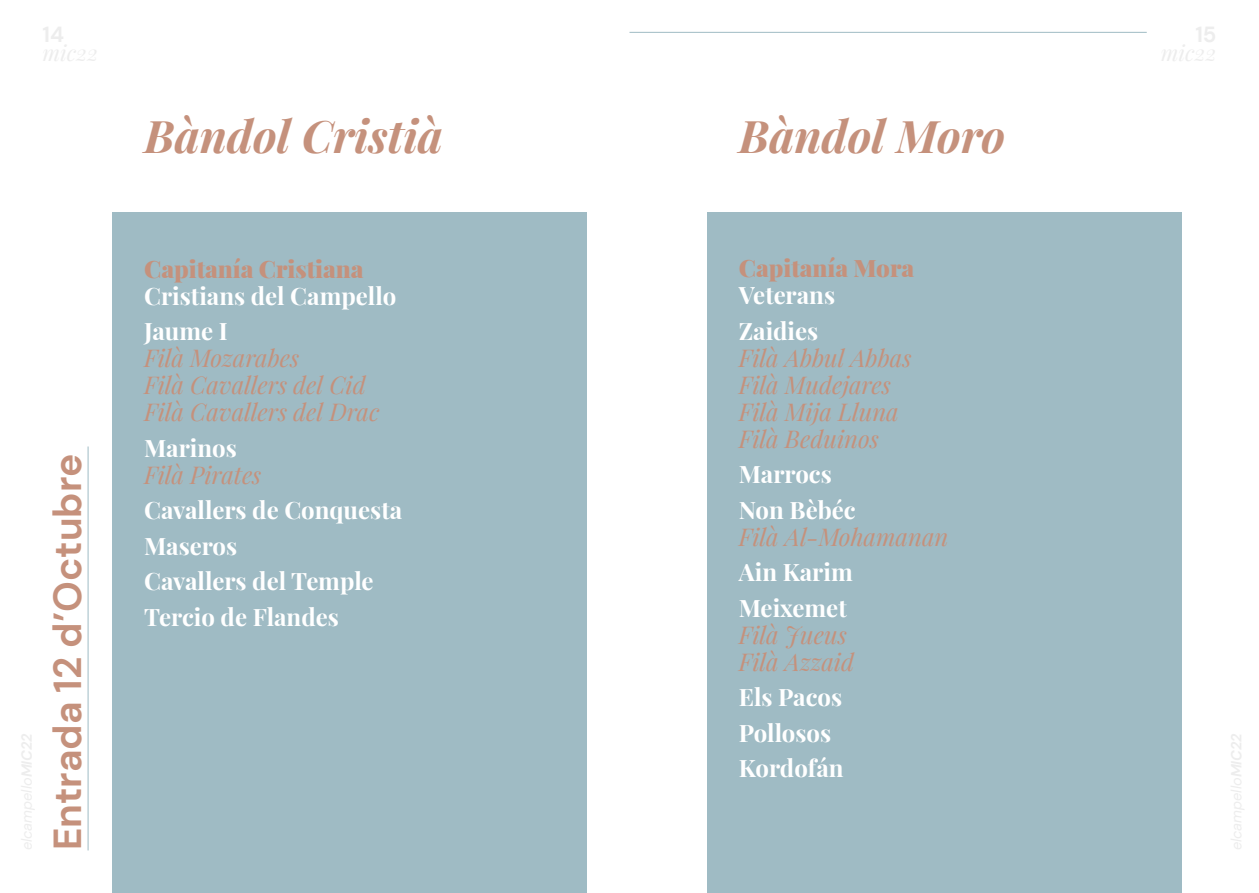
<style>
.page{position:relative;width:1259px;height:893px;background:#fff}
.page>*{position:absolute;margin:0;border:0;box-sizing:border-box;transform-origin:0 0}
.t1{font:italic 700 45px "Playfair Display";color:#c5917c}
.t2{font:700 39px "DM Sans";color:#c5917c}
.t3{font:700 24px/35.5px "Playfair Display";color:#fff}
.t4{font:italic 24px/27px "Playfair Display";color:#c5917c}
.t5{font:900 24px "Playfair Display";color:#c5917c}
</style>
<div class="page">
<div style="left:707px;top:213px;width:474px;height:680px;background:#9fbbc4"></div>
<div style="left:112px;top:213px;width:475px;height:680px;background:#9fbbc4"></div>
<hr style="left:88px;top:446px;width:1px;height:404px;background:#9fbbc4">
<hr style="left:629px;top:32px;width:517px;height:1px;background:#9fbbc4">
<h2 class="t2" style="left:43px;top:850px;width:398px;rotate:-90deg">Entrada 12 d’Octubre</h2>
<h1 class="t1" style="left:144px;top:100px;width:300px">Bàndol Cristià</h1>
<h1 class="t1" style="left:739px;top:100px;width:268px">Bàndol Moro</h1>
<p class="t5" style="left:144px;top:250px;width:221px">Capitanía Cristiana</p>
<p class="t3" style="left:144px;top:276px;width:254px">Cristians del Campello<br>Jaume I</p>
<p class="t4" style="left:144px;top:343px;width:237px">Filà Mozarabes<br>Filà Cavallers del Cid<br>Filà Cavallers del Drac</p>
<p class="t3" style="left:144px;top:428px;width:94px">Marinos</p>
<p class="t4" style="left:144px;top:459px;width:119px">Filà Pirates</p>
<p class="t3" style="left:144px;top:490px;width:260px">Cavallers de Conquesta<br>Maseros<br>Cavallers del Temple<br>Tercio de Flandes</p>
<p class="t5" style="left:739px;top:249px;width:177px">Capitanía Mora</p>
<p class="t3" style="left:739px;top:276px;width:98px">Veterans<br>Zaidies</p>
<p class="t4" style="left:739px;top:343px;width:174px">Filà Abbul Abbas<br>Filà Mudejares<br>Filà Mija Lluna<br>Filà Beduinos</p>
<p class="t3" style="left:739px;top:455px;width:119px">Marrocs<br>Non Bèbéc</p>
<p class="t4" style="left:739px;top:522px;width:211px">Filà Al-Mohamanan</p>
<p class="t3" style="left:739px;top:553px;width:115px">Ain Karim<br>Meixemet</p>
<p class="t4" style="left:739px;top:619px;width:117px">Filà Jueus<br>Filà Azzaid</p>
<p class="t3" style="left:739px;top:678px;width:106px">Els Pacos<br>Pollosos<br>Kordofán</p>
</div>
